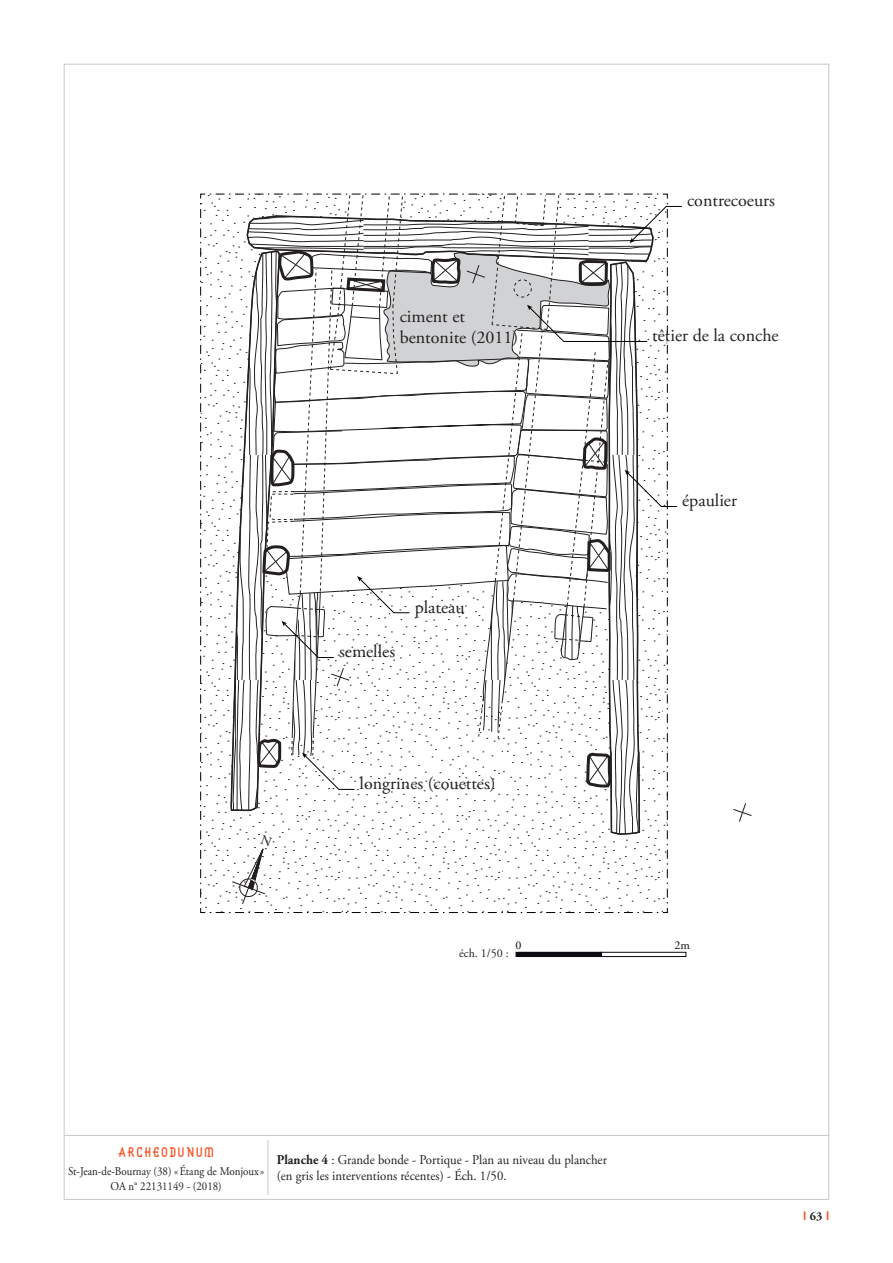
<style>
.page{position:relative;width:893px;height:1263px;background:#fff}
.page>*{position:absolute;margin:0;border:0;box-sizing:border-box;transform-origin:0 0}
.t1{font:21px "BD Viewmaster";color:#f15b2f;scale:.95 1}
.t2{font:18px/21.6px "Adobe Garamond Pro";color:#231f20}
.t3{font:13.5px/15.8px "Adobe Garamond Pro";color:#231f20;scale:.95 1}
.t4{font:12px/15px "Adobe Garamond Pro";color:#231f20;text-align:center;scale:.91 1}
.t5{font:12px "Adobe Garamond Pro";color:#231f20}
.t6{font:700 12px "Arial";color:#f15b2f;scale:.95 1}
.t7{font:12px "Adobe Garamond Pro";color:#0e0b10}
.s1{font-weight:700}
.s2{font-family:"Adobe Garamond Pro";color:#231f20}
</style>
<div class="page">
<div style="left:64px;top:64px;width:765px;height:1136px;background:#fff;border:1px solid #c7c8ca"></div>
<hr style="left:267px;top:1140px;width:1px;height:55px;background:#c7c8ca">
<hr style="left:64px;top:1135px;width:765px;height:1px;background:#c7c8ca">
<svg style="left:733px;top:803px;width:19px;height:19px"></svg>
<div style="left:601px;top:952px;width:85px;height:5px;border:1px solid #0e0b10"></div>
<svg style="left:200px;top:193px;width:482px;height:765px"></svg>
<h2 class="t2" style="left:400px;top:306px;width:120px">ciment et bentonite (2011)</h2>
<h2 class="t2" style="left:339px;top:641px;width:58px">semelles</h2>
<h2 class="t2" style="left:415px;top:597px;width:51px">plateau</h2>
<h2 class="t2" style="left:360px;top:773px;width:137px">longrines (couettes)</h2>
<h2 class="t2" style="left:687px;top:190px;width:89px">contrecoeurs</h2>
<h2 class="t2" style="left:652px;top:325px;width:128px">têtier de la conche</h2>
<h2 class="t2" style="left:682px;top:490px;width:56px">épaulier</h2>
<p class="t5" style="left:459px;top:945px;width:51px">éch. 1/50 :</p>
<p class="t7" style="left:516px;top:938px;width:7px">0</p>
<p class="t7" style="left:674px;top:938px;width:17px">2m</p>
<h1 class="t1" style="left:118px;top:1143px;width:103px">ARCHEODUNUM</h1>
<p class="t4" style="left:68px;top:1164px;width:217px">St-Jean-de-Bournay (38) «Étang de Monjoux »<br>OA n° 22131149 - (2018)</p>
<p class="t3" style="left:277px;top:1153px;width:349px"><span class="s1">Planche 4</span> : Grande bonde - Portique - Plan au niveau du plancher (en gris les interventions récentes) - Éch. 1/50.</p>
<p class="t6" style="left:803px;top:1208px;width:29px">I<span class="s2">63</span>I</p>
</div>
